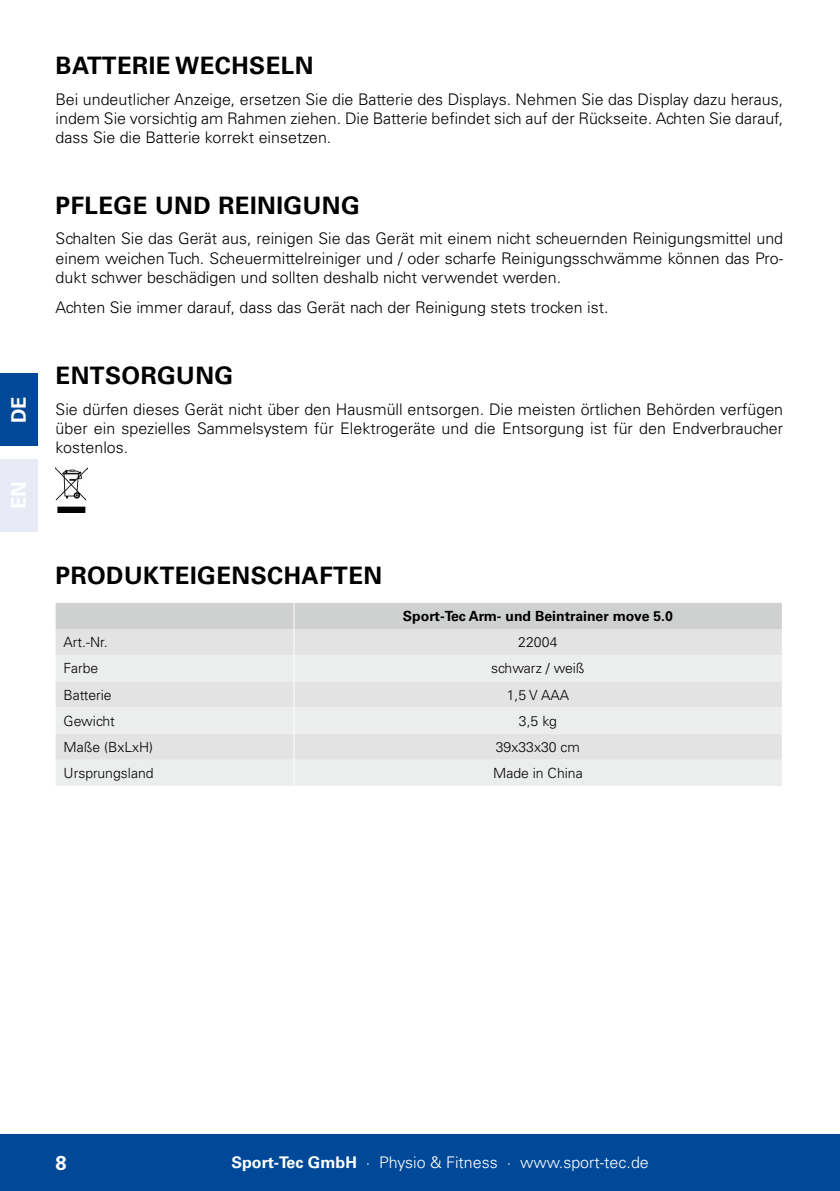
<style>
.page{position:relative;width:840px;height:1191px;background:#fff}
.page>*{position:absolute;margin:0;border:0;box-sizing:border-box;transform-origin:0 0}
.t1{font:700 24px "Univers LT Std";letter-spacing:.02em;color:#000}
.t2{font:700 20px "Univers LT Std";color:#fff}
.t3{font:300 16px/19.2px "Univers LT Std";color:#000;text-align:justify}
.t4{font:300 16px "Univers LT Std";color:#fff}
.t5{font:300 14px "Univers LT Std";color:#000}
.t6{font:700 14px "Univers LT Std";color:#000}
.s1{font-weight:700}
</style>
<div class="page">
<div style="left:0;top:1134px;width:839px;height:57px;background:#004999"></div>
<div style="left:0;top:373px;width:37px;height:73px;background:#004999"></div>
<div style="left:0;top:459px;width:37px;height:72px;background:#e8eaf6"></div>
<img style="left:56px;top:468px;width:31px;height:45px">
<svg style="left:56px;top:603px;width:725px;height:183px;background:#e4e4e5"></svg>
<p class="t2" style="left:11px;top:423px;width:28px;rotate:-90deg">DE</p>
<p class="t2" style="left:11px;top:509px;width:29px;rotate:-90deg">EN</p>
<h1 class="t1" style="left:56px;top:52px;width:259px">BATTERIE WECHSELN</h1>
<p class="t3" style="left:56px;top:89px;width:728px">Bei undeutlicher Anzeige, ersetzen Sie die Batterie des Displays. Nehmen Sie das Display dazu heraus, indem Sie vorsichtig am Rahmen ziehen. Die Batterie befindet sich auf der Rückseite. Achten Sie darauf, dass Sie die Batterie korrekt einsetzen.</p>
<h1 class="t1" style="left:56px;top:192px;width:305px">PFLEGE UND REINIGUNG</h1>
<p class="t3" style="left:56px;top:229px;width:728px">Schalten Sie das Gerät aus, reinigen Sie das Gerät mit einem nicht scheuernden Reinigungsmittel und einem weichen Tuch. Scheuermittelreiniger und / oder scharfe Reinigungsschwämme können das Pro&shy;dukt schwer beschädigen und sollten deshalb nicht verwendet werden.</p>
<p class="t3" style="left:56px;top:298px;width:554px">Achten Sie immer darauf, dass das Gerät nach der Reinigung stets trocken ist.</p>
<h1 class="t1" style="left:56px;top:362px;width:179px">ENTSORGUNG</h1>
<p class="t3" style="left:56px;top:399px;width:728px">Sie dürfen dieses Gerät nicht über den Hausmüll entsorgen. Die meisten örtlichen Behörden verfügen über ein spezielles Sammelsystem für Elektrogeräte und die Entsorgung ist für den Endverbraucher kostenlos.</p>
<h1 class="t1" style="left:56px;top:561px;width:328px">PRODUKTEIGENSCHAFTEN</h1>
<p class="t6" style="left:402px;top:608px;width:271px">Sport-Tec Arm- und Beintrainer move 5.0</p>
<p class="t5" style="left:64px;top:634px;width:46px">Art.-Nr.</p>
<p class="t5" style="left:518px;top:634px;width:41px">22004</p>
<p class="t5" style="left:64px;top:660px;width:36px">Farbe</p>
<p class="t5" style="left:491px;top:660px;width:95px">schwarz / weiß</p>
<p class="t5" style="left:64px;top:686px;width:50px">Batterie</p>
<p class="t5" style="left:506px;top:686px;width:64px">1,5 V AAA</p>
<p class="t5" style="left:64px;top:712px;width:53px">Gewicht</p>
<p class="t5" style="left:518px;top:712px;width:39px">3,5 kg</p>
<p class="t5" style="left:64px;top:739px;width:91px">Maße (BxLxH)</p>
<p class="t5" style="left:495px;top:739px;width:86px">39x33x30 cm</p>
<p class="t5" style="left:64px;top:765px;width:91px">Ursprungsland</p>
<p class="t5" style="left:493px;top:765px;width:91px">Made in China</p>
<p class="t2" style="left:56px;top:1151px;width:13px">8</p>
<p class="t4" style="left:231px;top:1156px;width:418px"><span class="s1">Sport-Tec GmbH</span> ∙ Physio &amp; Fitness ∙ www.sport-tec.de</p>
</div>
